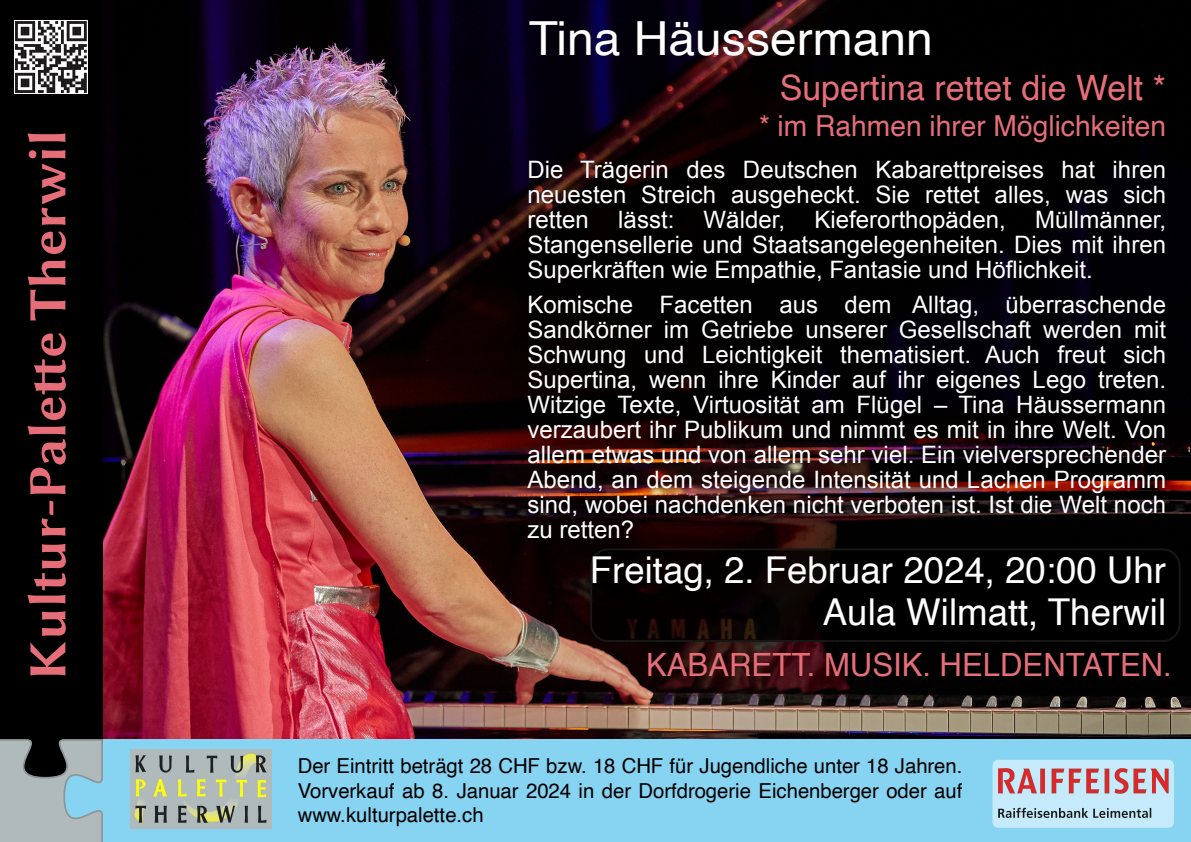
<style>
.page{position:relative;width:1191px;height:842px;background:#fff}
.page>*{position:absolute;margin:0;border:0;box-sizing:border-box;transform-origin:0 0}
.t1{font:54px "Lin Biolinum B";color:#e56e78}
.t2{font:47px "Helvetica";color:#fff}
.t3{font:37px "Helvetica";color:#fff}
.t4{font:35px "Helvetica";color:#e56e78}
.t5{font:32px "Helvetica";letter-spacing:.005em;color:#e56e78}
.t6{font:29px "Helvetica";letter-spacing:.005em;color:#e56e78}
.t7{font:24px/25px "Arial";color:#fff;text-align:justify}
.t8{font:20.6px/24.2px "Helvetica";letter-spacing:-.005em;color:#000;text-align:justify}
</style>
<div class="page">
<img style="left:102px;top:0;width:1089px;height:740px">
<div style="left:0;top:740px;width:1191px;height:102px;background:#87d3f2"></div>
<div style="left:591px;top:549px;width:588px;height:92px;background:#000;border-radius:17px"></div>
<div style="left:590px;top:548px;width:590px;height:94px;border:2px solid #181715;border-radius:17px"></div>
<div style="left:992px;top:760px;width:182px;height:68px;background:#c5eafb;border-radius:6px"></div>
<div style="left:0;top:0;width:102px;height:744px;background:#000"></div>
<img style="left:130px;top:749px;width:141px;height:80px">
<img style="left:14px;top:20px;width:74px;height:74px">
<img style="left:998px;top:768px;width:170px;height:49px">
<svg style="left:0;top:738px;width:104px;height:104px;background:#92a2a6"></svg>
<h1 class="t1" style="left:17px;top:680px;width:552px;rotate:-90deg">Kultur-Pale e Therwil</h1>
<h2 class="t2" style="left:529px;top:19px;width:405px">Tina Häussermann</h2>
<h3 class="t4" style="left:779px;top:73px;width:388px">Supertina rettet die Welt *</h3>
<p class="t6" style="left:759px;top:113px;width:408px">* im Rahmen ihrer Möglichkeiten</p>
<p class="t7" style="left:527px;top:157px;width:640px">Die Trägerin des Deutschen Kabarettpreises hat ihren neuesten Streich ausgeheckt. Sie rettet alles, was sich retten lässt: Wälder, Kieferorthopäden, Müllmänner, Stangensellerie und Staatsangelegenheiten. Dies mit ihren Superkräften wie Empathie, Fantasie und Höflichkeit.</p>
<p class="t7" style="left:527px;top:292px;width:640px">Komische Facetten aus dem Alltag, überraschende Sandkörner im Getriebe unserer Gesellschaft werden mit Schwung und Leichtigkeit thematisiert. Auch freut sich Supertina, wenn ihre Kinder auf ihr eigenes Lego treten.<br>Witzige Texte, Virtuosität am Flügel – Tina Häussermann verzaubert ihr Publikum und nimmt es mit in ihre Welt. Von allem etwas und von allem sehr viel. Ein vielversprechender Abend, an dem steigende Intensität und Lachen Programm sind, wobei nachdenken nicht verboten ist. Ist die Welt noch zu retten?</p>
<h3 class="t3" style="left:590px;top:554px;width:578px">Freitag, 2. Februar 2024, 20:00 Uhr</h3>
<h3 class="t3" style="left:823px;top:596px;width:345px">Aula Wilmatt, Therwil</h3>
<h3 class="t5" style="left:646px;top:651px;width:527px">KABARETT. MUSIK. HELDENTATEN.</h3>
<p class="t8" style="left:298px;top:756px;width:666px">Der Eintritt beträgt 28 CHF bzw. 18 CHF für Jugendliche unter 18 Jahren.<br>Vorverkauf ab 8. Januar 2024 in der Dorfdrogerie Eichenberger oder auf www.kulturpalette.ch</p>
</div>
